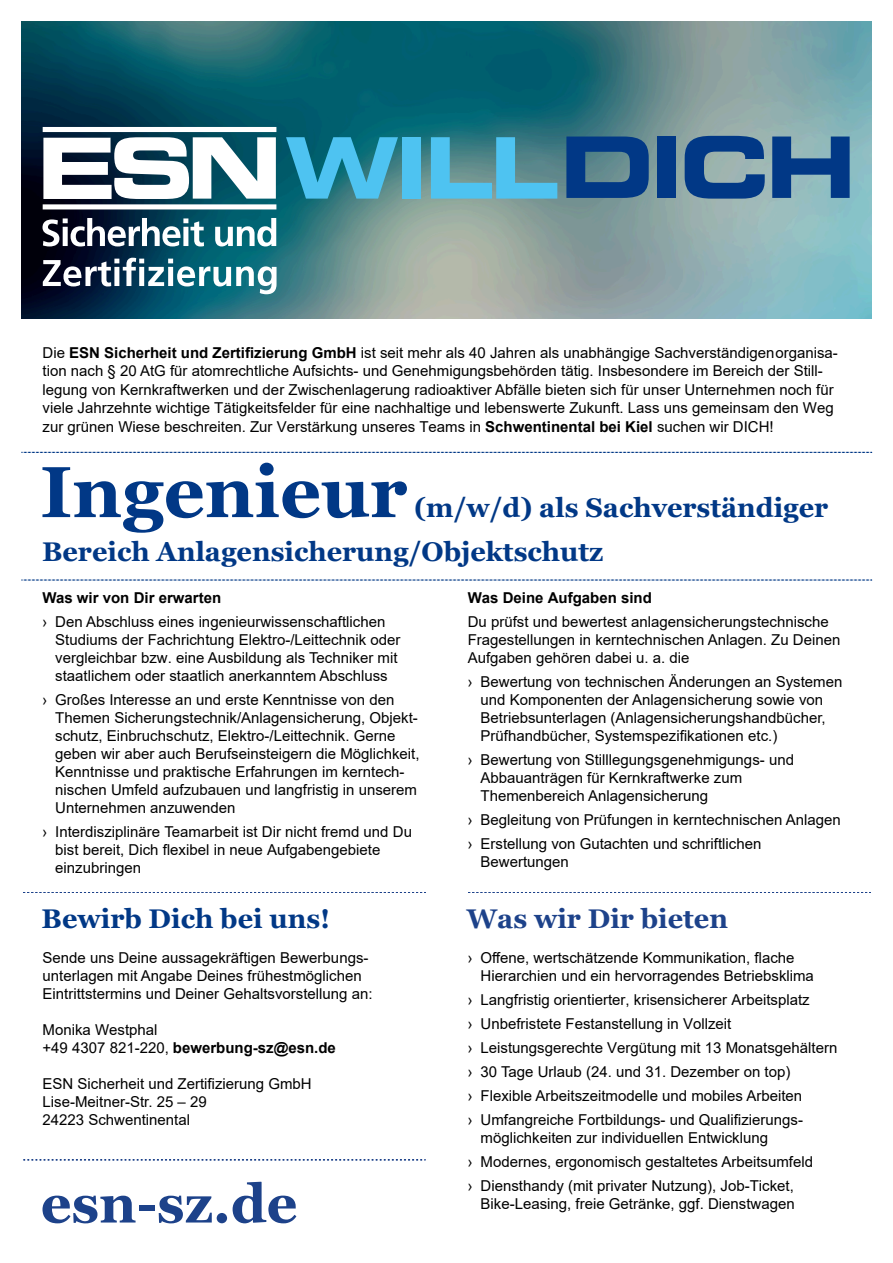
<style>
.page{position:relative;width:893px;height:1263px;background:#fff}
.page>*{position:absolute;margin:0;border:0;box-sizing:border-box;transform-origin:0 0}
.t1{font:84.75px "Eurostile LT Std Bold Ex 2";letter-spacing:-.045em;color:#4ec3f1}
.t2{font:700 72px "Georgia";color:#013886}
.t3{font:700 54px "Georgia";color:#1d428a}
.t4{font:700 27px/44px "Georgia";color:#013886}
.t5{font:700 27px "Georgia";color:#1d428a}
.t6{font:15px/18px "Arial";color:#000}
.t7{font:700 15px "Arial";color:#000}
.s1{color:#013886}
.s2{font-weight:700}
.s3{font-style:inherit}
</style>
<div class="page">
<img style="left:21px;top:21px;width:851px;height:298px">
<svg style="left:43px;top:127px;width:234px;height:167px"></svg>
<svg style="left:23px;top:1159px;width:402px;height:1px"></svg>
<svg style="left:21px;top:452px;width:851px;height:1px"></svg>
<svg style="left:21px;top:580px;width:851px;height:1px"></svg>
<svg style="left:23px;top:892px;width:402px;height:1px"></svg>
<svg style="left:468px;top:892px;width:402px;height:1px"></svg>
<h1 class="t1" style="left:285px;top:135px;width:572px">WILL<span class="s1">DICH</span></h1>
<p class="t6" style="left:43px;top:344px;width:797px;line-height:18.6px">Die <span class="s2">ESN Sicherheit und Zertifizierung GmbH</span> ist seit mehr als 40 Jahren als unabhängige Sachverständigenorganisa&shy;tion nach § 20 AtG für atomrechtliche Aufsichts- und Genehmigungsbehörden tätig. Insbesondere im Bereich der Still&shy;legung von Kernkraftwerken und der Zwischenlagerung radioaktiver Abfälle bieten sich für unser Unternehmen noch für viele Jahrzehnte wichtige Tätigkeitsfelder für eine nachhaltige und lebenswerte Zukunft. Lass uns gemeinsam den Weg zur grünen Wiese beschreiten. Zur Verstärkung unseres Teams in <span class="s2">Schwentinental bei Kiel</span> suchen wir DICH!</p>
<h2 class="t2" style="left:40px;top:463px;width:369px">Ingenieur</h2>
<h3 class="t4" style="left:42px;top:488px;width:788px;text-indent:372px">(m/w/d) als Sachverständiger<br>Bereich Anlagensicherung/Objektschutz</h3>
<p class="t7" style="left:43px;top:592px;width:180px">Was wir von Dir erwarten</p>
<p class="t6" style="left:55px;top:614px;width:347px;text-indent:-13px">› Den Abschluss eines ingenieurwissenschaftlichen Studiums der Fachrichtung Elektro-/Leittechnik oder vergleichbar bzw. eine Ausbildung als Techniker mit staatlichem oder staatlich anerkanntem Abschluss</p>
<p class="t6" style="left:55px;top:692px;width:366px;text-indent:-13px">› Großes Interesse an und erste Kenntnisse <span class="s3">von</span> den Themen Sicherungstechnik/Anlagensicherung, Objekt&shy;schutz, Einbruchschutz, Elektro-/Leittechnik. Gerne geben wir aber auch Berufseinsteigern die Möglichkeit, Kenntnisse und praktische Erfahrungen im kerntech&shy;nischen Umfeld aufzubauen und langfristig in unserem Unternehmen anzuwenden</p>
<p class="t6" style="left:55px;top:824px;width:358px;text-indent:-13px">› Interdisziplinäre Teamarbeit ist Dir nicht fremd und Du bist bereit, Dich flexibel in neue Aufgabengebiete einzubringen</p>
<p class="t7" style="left:468px;top:592px;width:186px">Was Deine Aufgaben sind</p>
<p class="t6" style="left:468px;top:614px;width:374px">Du prüfst und bewertest anlagensicherungstechnische<br>Fragestellungen in kerntechnischen Anlagen. Zu Deinen<br>Aufgaben gehören dabei u. a. die</p>
<p class="t6" style="left:480px;top:674px;width:363px;text-indent:-13px">› Bewertung von technischen Änderungen an Systemen und Komponenten der Anlagensicherung sowie von Betriebsunterlagen (Anlagensicherungshandbücher, Prüfhandbücher, Systemspezifikationen etc.)</p>
<p class="t6" style="left:480px;top:752px;width:315px;text-indent:-13px">› Bewertung von Stilllegungsgenehmigungs- und<br>Abbauanträgen für Kernkraftwerke zum<br>Themenbereich Anlagensicherung</p>
<p class="t6" style="left:468px;top:809px;width:374px;line-height:24px">› Begleitung von Prüfungen in kerntechnischen Anlagen › Erstellung von Gutachten und schriftlichen</p>
<p class="t6" style="left:480px;top:854px;width:90px">Bewertungen</p>
<h3 class="t4" style="left:42px;top:898px;width:290px">Bewirb Dich bei uns!</h3>
<h3 class="t5" style="left:467px;top:907px;width:263px">Was wir Dir bieten</h3>
<p class="t6" style="left:43px;top:950px;width:332px">Sende uns Deine aussagekräftigen Bewerbungs&shy;unterlagen mit Angabe Deines frühestmöglichen<br>Eintrittstermins und Deiner Gehaltsvorstellung an:</p>
<p class="t6" style="left:43px;top:1022px;width:295px">Monika Westphal<br>+49 4307 821-220, <span class="s2">bewerbung-sz@esn</span><span class="s2">.</span><span class="s2">de</span></p>
<p class="t6" style="left:43px;top:1076px;width:271px">ESN Sicherheit und Zertifizierung GmbH<br>Lise-Meitner-Str. 25 – 29<br>24223 Schwentinental</p>
<p class="t6" style="left:480px;top:950px;width:335px;text-indent:-13px">› Offene, wertschätzende Kommunikation, flache<br>Hierarchien und ein hervorragendes Betriebsklima</p>
<p class="t6" style="left:468px;top:989px;width:371px;line-height:24px">› Langfristig orientierter, krisensicherer Arbeitsplatz<br>› Unbefristete Festanstellung in Vollzeit<br>› Leistungsgerechte Vergütung mit 13 Monatsgehältern › 30 Tage Urlaub (24. und 31. Dezember on top)<br>› Flexible Arbeitszeitmodelle und mobiles Arbeiten<br>› Umfangreiche Fortbildungs- und Qualifizierungs-</p>
<p class="t6" style="left:468px;top:1127px;width:347px;line-height:24px;text-indent:13px">möglichkeiten zur individuellen Entwicklung<br>› Modernes, ergonomisch gestaltetes Arbeitsumfeld › Diensthandy (mit privater Nutzung), Job-Ticket,</p>
<p class="t6" style="left:480px;top:1196px;width:316px">Bike-Leasing, freie Getränke, ggf. Dienstwagen</p>
<h3 class="t3" style="left:41px;top:1182px;width:258px">esn-sz.de</h3>
</div>
